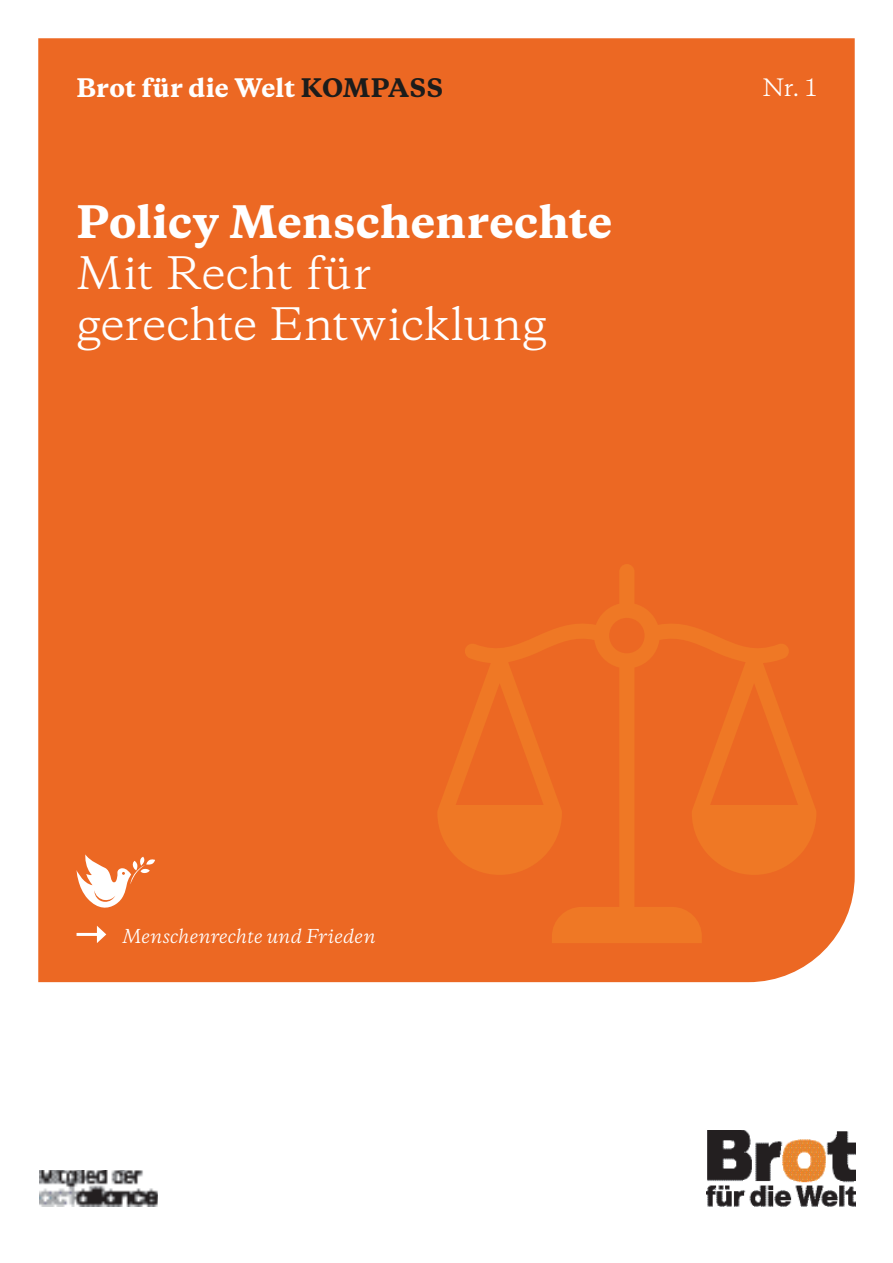
<style>
.page{position:relative;width:893px;height:1263px;background:#fff}
.page>*{position:absolute;margin:0;border:0;box-sizing:border-box;transform-origin:0 0}
.t1{font:42px/51px "Galaxie Copernicus";letter-spacing:-.01em;color:#fff}
.t2{font:800 42px "Galaxie Copernicus";letter-spacing:.005em;color:#fff}
.t3{font:800 24px "Galaxie Copernicus";letter-spacing:.01em;color:#fff}
.t4{font:22.5px "Galaxie Copernicus";color:#fff}
.t5{font:italic 18px "Galaxie Copernicus";letter-spacing:.005em;color:#fff}
.s1{color:#1c1c1b}
</style>
<div class="page">
<div style="left:38px;top:38px;width:817px;height:944px;background:#ec6823"></div>
<img style="left:39px;top:1170px;width:119px;height:36px">
<img style="left:707px;top:1130px;width:149px;height:76px">
<hr style="left:77px;top:933px;width:23px;height:3px;background:#fff">
<svg style="left:97px;top:926px;width:9px;height:17px"></svg>
<svg style="left:77px;top:854px;width:78px;height:56px"></svg>
<svg style="left:437px;top:564px;width:379px;height:379px;background:#ec6c23"></svg>
<p class="t3" style="left:77px;top:72px;width:368px">Brot für die Welt <span class="s1">KOMPASS</span></p>
<p class="t4" style="left:763px;top:72px;width:55px">Nr. 1</p>
<p class="t2" style="left:77px;top:194px;width:537px">Policy Menschenrechte</p>
<p class="t1" style="left:77px;top:248px;width:472px">Mit Recht für gerechte Entwicklung</p>
<p class="t5" style="left:122px;top:924px;width:255px">Menschenrechte und Frieden</p>
</div>
